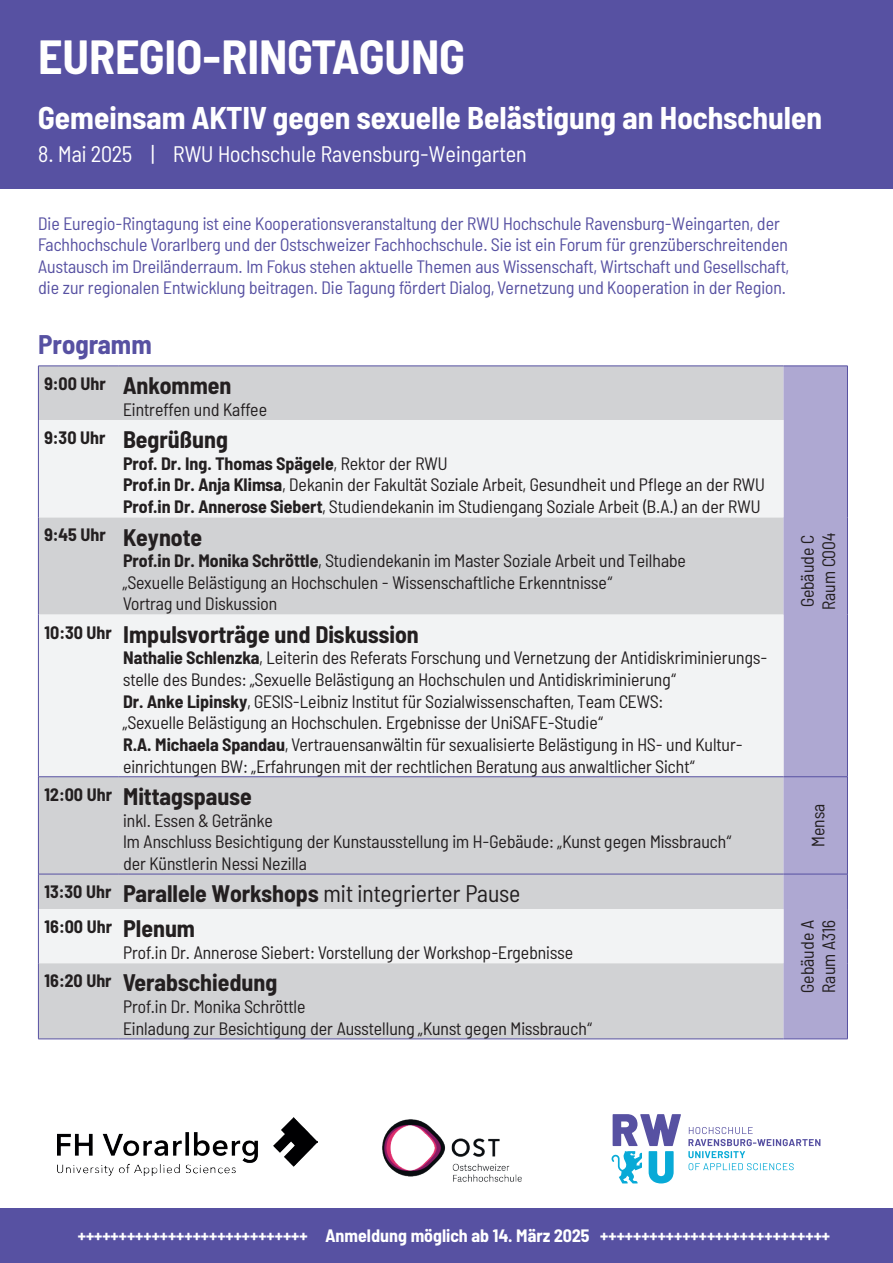
<style>
.page{position:relative;width:893px;height:1263px;background:#fff}
.page>*{position:absolute;margin:0;border:0;box-sizing:border-box;transform-origin:0 0}
.t1{font:700 semi-condensed 48px "Barlow";color:#fff}
.t2{font:700 semi-condensed 31.5px "Barlow";color:#fff}
.t3{font:700 semi-condensed 27px "Barlow";color:#5751a2}
.t4{font:700 semi-condensed 24px "Barlow";color:#231f20}
.t5{font:semi-condensed 24px "Barlow";color:#231f20}
.t6{font:semi-condensed 22.5px "Barlow";color:#fff}
.t7{font:semi-condensed 18px/21.6px "Barlow";color:#231f20}
.t8{font:semi-condensed 18px/21.6px "Barlow";color:#5751a2}
.t9{font:700 semi-condensed 18px "Barlow";color:#fff}
.s1{font-weight:700}
.s2{font-weight:700;font-size:24px}
</style>
<div class="page">
<div style="left:0;top:0;width:893px;height:189px;background:#5751a2"></div>
<div style="left:39px;top:367px;width:744px;height:672px;background:#d1d2d4"></div>
<div style="left:783px;top:367px;width:64px;height:672px;background:#aea8d2"></div>
<svg style="left:39px;top:420px;width:744px;height:543px;fill:#f2f3f4"></svg>
<hr style="left:38px;top:366px;width:81px;height:1px;background:#5751a2">
<hr style="left:38px;top:366px;width:1px;height:54px;background:#5751a2">
<hr style="left:119px;top:366px;width:664px;height:1px;background:#5751a2">
<hr style="left:783px;top:366px;width:65px;height:1px;background:#5751a2">
<hr style="left:847px;top:366px;width:1px;height:54px;background:#5751a2">
<hr style="left:847px;top:420px;width:1px;height:97px;background:#5751a2">
<hr style="left:847px;top:517px;width:1px;height:98px;background:#5751a2">
<hr style="left:847px;top:615px;width:1px;height:162px;background:#5751a2">
<hr style="left:38px;top:420px;width:1px;height:97px;background:#5751a2">
<hr style="left:38px;top:517px;width:1px;height:98px;background:#5751a2">
<hr style="left:38px;top:615px;width:1px;height:162px;background:#5751a2">
<hr style="left:38px;top:776px;width:81px;height:1px;background:#5751a2">
<hr style="left:38px;top:777px;width:1px;height:97px;background:#5751a2">
<hr style="left:119px;top:776px;width:664px;height:1px;background:#5751a2">
<hr style="left:783px;top:776px;width:65px;height:1px;background:#5751a2">
<hr style="left:847px;top:777px;width:1px;height:97px;background:#5751a2">
<hr style="left:847px;top:874px;width:1px;height:35px;background:#5751a2">
<hr style="left:847px;top:909px;width:1px;height:54px;background:#5751a2">
<hr style="left:847px;top:963px;width:1px;height:76px;background:#5751a2">
<hr style="left:38px;top:909px;width:1px;height:54px;background:#5751a2">
<hr style="left:783px;top:1039px;width:65px;height:1px;background:#5751a2">
<hr style="left:38px;top:963px;width:1px;height:76px;background:#5751a2">
<hr style="left:38px;top:1039px;width:81px;height:1px;background:#5751a2">
<hr style="left:119px;top:1039px;width:664px;height:1px;background:#5751a2">
<hr style="left:38px;top:874px;width:81px;height:1px;background:#5751a2">
<hr style="left:38px;top:874px;width:1px;height:35px;background:#5751a2">
<hr style="left:119px;top:874px;width:664px;height:1px;background:#5751a2">
<hr style="left:783px;top:874px;width:65px;height:1px;background:#5751a2">
<img style="left:57px;top:1118px;width:261px;height:57px">
<img style="left:382px;top:1119px;width:140px;height:63px">
<svg style="left:688px;top:1127px;width:132px;height:43px"></svg>
<svg style="left:612px;top:1114px;width:69px;height:69px"></svg>
<div style="left:0;top:1209px;width:893px;height:54px;background:#5751a2"></div>
<h1 class="t1" style="left:38px;top:21px;width:428px">EUREGIO-RINGTAGUNG</h1>
<h2 class="t2" style="left:38px;top:95px;width:785px">Gemeinsam AKTIV gegen sexuelle Belästigung an Hochschulen</h2>
<p class="t6" style="left:38px;top:137px;width:490px">8. Mai 2025 | RWU Hochschule Ravensburg-Weingarten</p>
<p class="t8" style="left:38px;top:211px;width:752px">Die Euregio-Ringtagung ist eine Kooperationsveranstaltung der RWU Hochschule Ravensburg-Weingarten, der Fachhochschule Vorarlberg und der Ostschweizer Fachhochschule. Sie ist ein Forum für grenzüberschreitenden Austausch im Dreiländerraum. Im Fokus stehen aktuelle Themen aus Wissenschaft, Wirtschaft und Gesellschaft, die zur regionalen Entwicklung beitragen. Die Tagung fördert Dialog, Vernetzung und Kooperation in der Region.</p>
<h3 class="t3" style="left:38px;top:324px;width:115px">Programm</h3>
<h3 class="t4" style="left:44px;top:368px;width:189px"><sup>9:00</sup> <sup>Uhr</sup> Ankommen</h3>
<p class="t7" style="left:123px;top:397px;width:146px">Eintreffen und Kaffee</p>
<h3 class="t4" style="left:44px;top:422px;width:185px"><sup>9:30</sup> <sup>Uhr</sup> Begrüßung</h3>
<p class="t7" style="left:123px;top:451px;width:643px"><span class="s1">Prof. Dr. Ing. Thomas Spägele</span>, Rektor der RWU<br><span class="s1">Prof.in Dr. Anja Klimsa</span>, Dekanin der Fakultät Soziale Arbeit, Gesundheit und Pflege an der RWU<br><span class="s1">Prof.in Dr. Annerose Siebert</span>, Studiendekanin im Studiengang Soziale Arbeit (B.A.) an der RWU</p>
<p class="t7" style="left:123px;top:521px;width:564px;line-height:25.8px;text-indent:-79px"><span class="s1">9:45 Uhr</span> <span class="s2">Keynote<br></span><span class="s1">Prof.in Dr. Monika Schröttle</span>, Studiendekanin im Master Soziale Arbeit und Teilhabe</p>
<p class="t7" style="left:123px;top:570px;width:491px">„Sexuelle Belästigung an Hochschulen - Wissenschaftliche Erkenntnisse“<br>Vortrag und Diskussion</p>
<h3 class="t4" style="left:44px;top:617px;width:376px"><sup>10:30</sup> <sup>Uhr</sup> Impulsvorträge und Diskussion</h3>
<p class="t7" style="left:123px;top:646px;width:646px"><span class="s1">Nathalie Schlenzka</span>, Leiterin des Referats Forschung und Vernetzung der Antidiskriminierungs&shy;stelle des Bundes: „Sexuelle Belästigung an Hochschulen und Antidiskriminierung“<br><span class="s1">Dr. Anke Lipinsky</span>, GESIS-Leibniz Institut für Sozialwissenschaften, Team CEWS:<br>„Sexuelle Belästigung an Hochschulen. Ergebnisse der UniSAFE-Studie“<br><span class="s1">R.A. Michaela Spandau</span>, Vertrauensanwältin für sexualisierte Belästigung in HS- und Kultur&shy;einrichtungen BW: „Erfahrungen mit der rechtlichen Beratung aus anwaltlicher Sicht“</p>
<h3 class="t4" style="left:44px;top:779px;width:209px"><sup>12:00</sup> <sup>Uhr</sup> Mittagspause</h3>
<p class="t7" style="left:123px;top:808px;width:610px">inkl. Essen &amp; Getränke<br>Im Anschluss Besichtigung der Kunstausstellung im H-Gebäude: „Kunst gegen Missbrauch“ der Künstlerin Nessi Nezilla</p>
<p class="t7" style="left:806px;top:847px;width:45px;rotate:-90deg">Mensa</p>
<h3 class="t5" style="left:44px;top:876px;width:478px"><sup>13:30</sup> <sup>Uhr</sup> <span class="s1">Parallele Workshops</span> mit integrierter Pause</h3>
<p class="t7" style="left:795px;top:993px;width:74px;rotate:-90deg">Gebäude A<br>Raum A316</p>
<p class="t7" style="left:795px;top:610px;width:79px;rotate:-90deg">Gebäude C<br>Raum C004</p>
<p class="t7" style="left:123px;top:912px;width:451px;line-height:25.8px;text-indent:-79px"><span class="s1">16:00 Uhr</span> <span class="s2">Plenum<br></span>Prof.in Dr. Annerose Siebert: Vorstellung der Workshop-Ergebnisse</p>
<h3 class="t4" style="left:44px;top:965px;width:234px"><sup>16:20</sup> <sup>Uhr</sup> Verabschiedung</h3>
<p class="t7" style="left:123px;top:994px;width:471px">Prof.in Dr. Monika Schröttle<br>Einladung zur Besichtigung der Ausstellung „Kunst gegen Missbrauch“</p>
<p class="t9" style="left:78px;top:1222px;width:754px">++++++++++++++++++++++++++++ Anmeldung möglich ab 14. März 2025 ++++++++++++++++++++++++++++</p>
</div>
